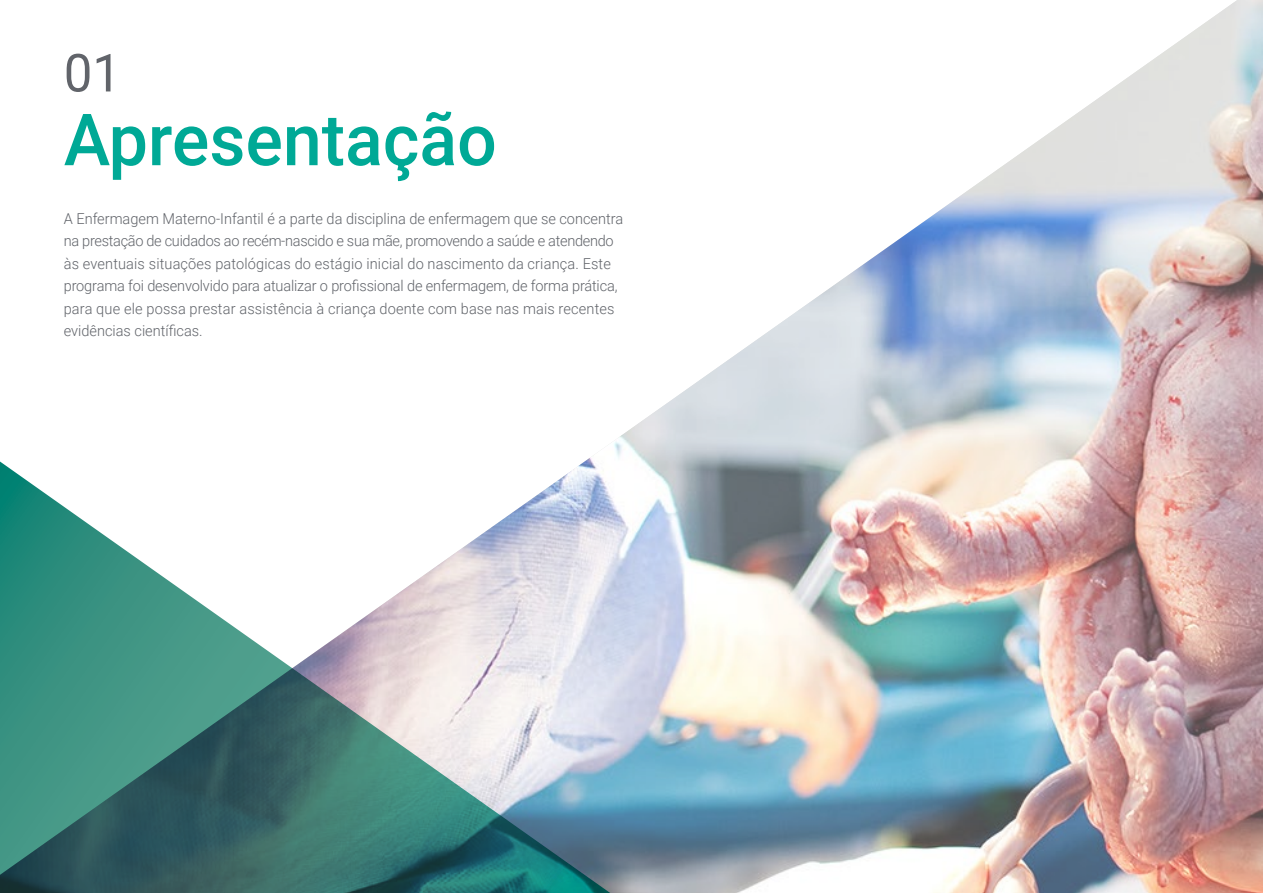
<style>
.page{position:relative;width:1263px;height:893px;background:#fff}
.page>*{position:absolute;margin:0;border:0;box-sizing:border-box;transform-origin:0 0}
.t1{font:500 72px "Roboto";color:#00a996}
.t2{font:52.5px "Roboto";color:#61646a}
.t3{font:300 15px/22.5px "Roboto";color:#61646a}
</style>
<div class="page">
<img style="left:614px;top:0;width:649px;height:893px">
<svg style="left:0;top:446px;width:640px;height:447px"></svg>
<h2 class="t2" style="left:64px;top:36px;width:59px">01</h2>
<h1 class="t1" style="left:64px;top:89px;width:435px">Apresentação</h1>
<p class="t3" style="left:64px;top:207px;width:561px">A Enfermagem Materno-Infantil é a parte da disciplina de enfermagem que se concentra na prestação de cuidados ao recém-nascido e sua mãe, promovendo a saúde e atendendo às eventuais situações patológicas do estágio inicial do nascimento da criança. Este programa foi desenvolvido para atualizar o profissional de enfermagem, de forma prática, para que ele possa prestar assistência à criança doente com base nas mais recentes evidências científicas.</p>
</div>
